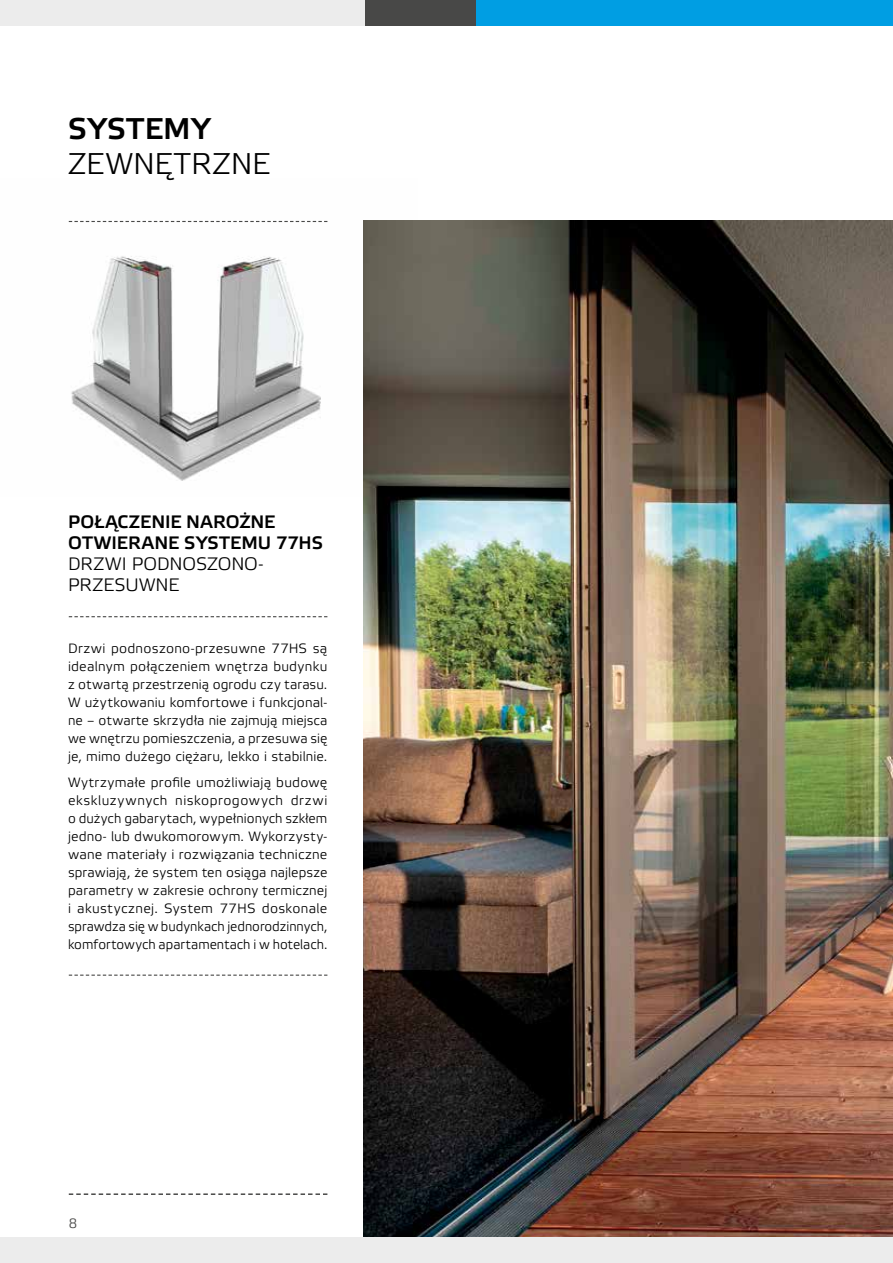
<style>
.page{position:relative;width:893px;height:1263px;background:#fff}
.page>*{position:absolute;margin:0;border:0;box-sizing:border-box;transform-origin:0 0}
.t1{font:30px "Elektra Light Pro";letter-spacing:.005em;color:#000}
.t2{font:700 30px "Elektra Light Pro";letter-spacing:.01em;color:#000}
.t3{font:700 18px/21px "Elektra Light Pro";letter-spacing:.005em;color:#000}
.t4{font:18px/21px "Elektra Light Pro";letter-spacing:-.005em;color:#000}
.t5{font:13.5px/18px "Elektra Light Pro";letter-spacing:.005em;color:#000;text-align:justify}
.t6{font:13.5px "Elektra Light Pro";color:#484847}
</style>
<div class="page">
<img style="left:68px;top:220px;width:296px;height:276px">
<img style="left:364px;top:220px;width:516px;height:1017px">
<svg style="left:69px;top:221px;width:258px;height:1px"></svg>
<svg style="left:69px;top:974px;width:258px;height:2px"></svg>
<svg style="left:69px;top:616px;width:258px;height:1px"></svg>
<svg style="left:69px;top:1193px;width:258px;height:2px"></svg>
<div style="left:0;top:0;width:366px;height:26px;background:#ececec"></div>
<div style="left:366px;top:0;width:110px;height:26px;background:#484847"></div>
<div style="left:476px;top:0;width:417px;height:26px;background:#009ee3"></div>
<div style="left:0;top:1237px;width:893px;height:26px;background:#ececec"></div>
<img style="left:880px;top:220px;width:13px;height:1017px">
<h1 class="t2" style="left:68px;top:113px;width:144px">SYSTEMY</h1>
<h1 class="t1" style="left:68px;top:148px;width:204px">ZEWNĘTRZNE</h1>
<h2 class="t3" style="left:68px;top:511px;width:256px">POŁĄCZENIE NAROŻNE<br>OTWIERANE SYSTEMU 77HS</h2>
<h2 class="t4" style="left:68px;top:553px;width:197px">DRZWI PODNOSZONO-<br>PRZESUWNE</h2>
<p class="t5" style="left:68px;top:639px;width:261px">Drzwi podnoszono-przesuwne 77HS są idealnym połączeniem wnętrza budynku z otwartą przestrzenią ogrodu czy tarasu.<br>W użytkowaniu komfortowe i funkcjonal&shy;ne – otwarte skrzydła nie zajmują miejsca we wnętrzu pomieszczenia, a przesuwa się je, mimo dużego ciężaru, lekko i stabilnie.</p>
<p class="t5" style="left:68px;top:774px;width:261px">Wytrzymałe profile umożliwiają budowę ekskluzywnych niskoprogowych drzwi o dużych gabarytach, wypełnionych szkłem jedno- lub dwukomorowym. Wykorzysty&shy;wane materiały i rozwiązania techniczne sprawiają, że system ten osiąga najlepsze parametry w zakresie ochrony termicznej i akustycznej. System 77HS doskonale sprawdza się w budynkach jednorodzinnych, komfortowych apartamentach i w hotelach.</p>
<p class="t6" style="left:67px;top:1212px;width:18px">12</p>
<p class="t6" style="left:69px;top:1216px;width:10px">8</p>
</div>
